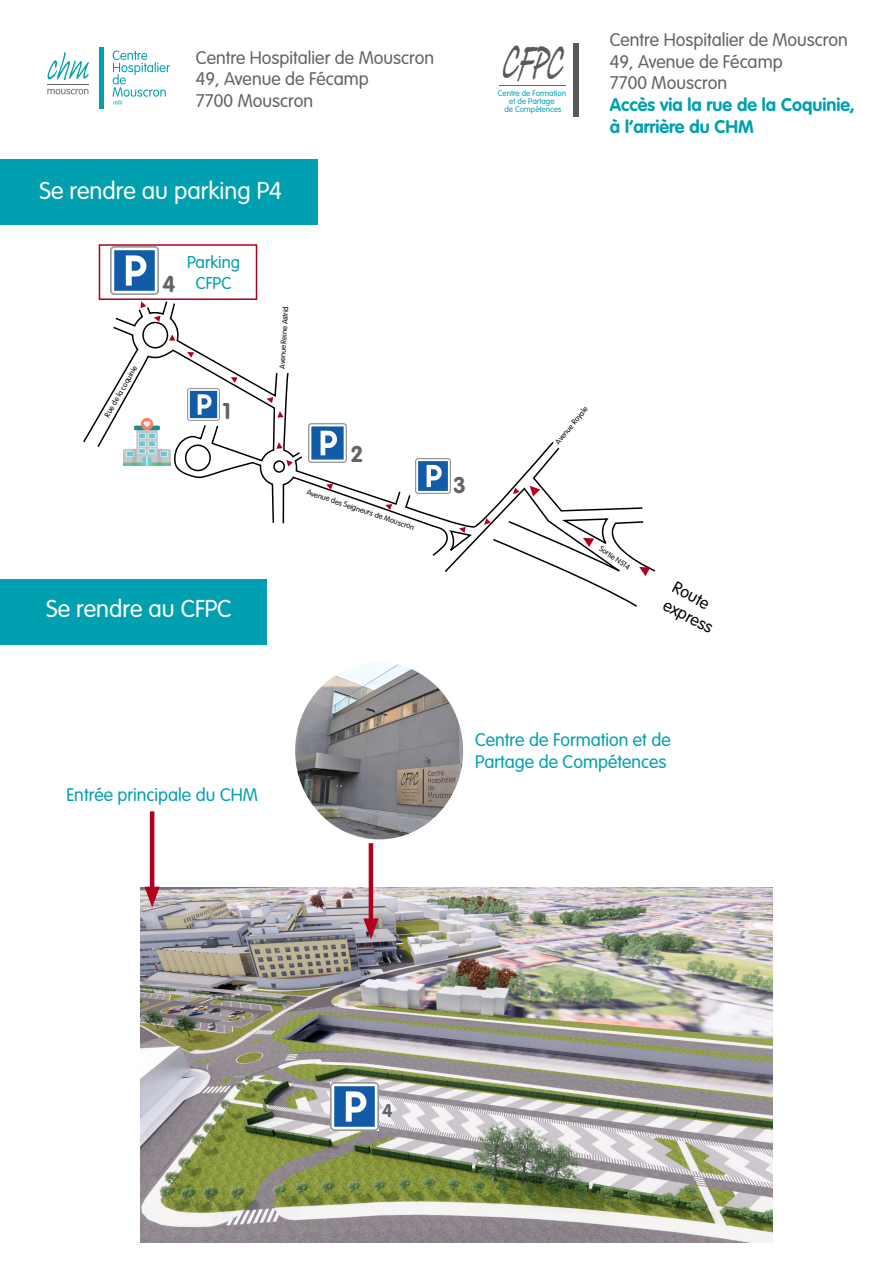
<style>
.page{position:relative;width:893px;height:1263px;background:#fff}
.page>*{position:absolute;margin:0;border:0;box-sizing:border-box;transform-origin:0 0}
.t1{font:italic 700 60.15px "Bradley Hand ITC Std";color:#575a5b;scale:.42 1}
.t2{font:300 24px "VAG Rounded Std";color:#fff}
.t3{font:700 22.5px "VAG Rounded Std";color:#636366}
.t4{font:300 18px "VAG Rounded Std";color:#636366}
.t5{font:300 18px "VAG Rounded Std";color:#00a0b0}
.t6{font:700 18px "VAG Rounded Std";color:#00a0b0}
.t7{font:300 18px "VAG Rundschrift D";color:#00a0b0}
.t8{font:700 18px "VAG Rounded Std";color:#636366}
.t9{font:300 16.5px/19.8px "VAG Rounded Std";color:#000}
.t10{font:300 8.1px/7.8px "VAG Rounded Std";color:#00a0b0;text-align:center}
.t11{font:300 7.5px "VAG Rounded Std";color:#000}
</style>
<div class="page">
<img style="left:140px;top:887px;width:632px;height:356px">
<div style="left:0;top:578px;width:266px;height:66px;background:#00a0b0"></div>
<div style="left:0;top:159px;width:318px;height:66px;background:#00a0b0"></div>
<img style="left:331px;top:1082px;width:48px;height:48px">
<img style="left:111px;top:247px;width:48px;height:47px">
<svg style="left:48px;top:52px;width:41px;height:28px"></svg>
<hr style="left:47px;top:84px;width:42px;height:1px;background:#636366">
<svg style="left:47px;top:89px;width:41px;height:5px"></svg>
<hr style="left:99px;top:47px;width:4px;height:61px;background:#00a0b0">
<svg style="left:113px;top:51px;width:57px;height:53px"></svg>
<hr style="left:369px;top:843px;width:4px;height:84px;background:#b1001c">
<svg style="left:363px;top:918px;width:15px;height:21px"></svg>
<img style="left:295px;top:663px;width:168px;height:176px">
<hr style="left:499px;top:85px;width:66px;height:1px;background:#636366">
<div style="left:574px;top:43px;width:5px;height:73px;background:#575a5b"></div>
<svg style="left:82px;top:301px;width:574px;height:307px"></svg>
<div style="left:99px;top:244px;width:158px;height:56px;border:2px solid #b1001c"></div>
<hr style="left:150px;top:811px;width:4px;height:84px;background:#b1001c">
<svg style="left:145px;top:887px;width:15px;height:20px"></svg>
<img style="left:123px;top:418px;width:48px;height:48px">
<p class="t4" style="left:196px;top:47px;width:240px">Centre Hospitalier de Mouscron</p>
<p class="t4" style="left:196px;top:69px;width:174px">49, Avenue de Fécamp</p>
<p class="t4" style="left:196px;top:90px;width:119px">7700 Mouscron</p>
<p class="t2" style="left:40px;top:177px;width:244px">Se rendre au parking P4</p>
<p class="t3" style="left:163px;top:270px;width:14px">4</p>
<p class="t7" style="left:187px;top:252px;width:55px">Parking</p>
<p class="t7" style="left:196px;top:273px;width:37px">CFPC</p>
<p class="t11" style="left:103px;top:414px;width:59px;rotate:-60deg">Rue de la coquinie</p>
<p class="t3" style="left:222px;top:398px;width:10px">1</p>
<p class="t11" style="left:278px;top:368px;width:64px;rotate:-87deg">Avenue Reine Astrid</p>
<p class="t3" style="left:350px;top:440px;width:14px">2</p>
<p class="t11" style="left:308px;top:488px;width:114px;rotate:18deg">Avenue des Seigneurs de Mouscron</p>
<p class="t2" style="left:46px;top:595px;width:187px">Se rendre au CFPC</p>
<p class="t3" style="left:453px;top:472px;width:14px">3</p>
<p class="t1" style="left:501px;top:26px;width:144px;rotate:1deg">CFPC</p>
<p class="t10" style="left:498px;top:90px;width:70px">Centre de Formation et de Partage<br>de Compétences</p>
<p class="t4" style="left:610px;top:30px;width:240px">Centre Hospitalier de Mouscron</p>
<p class="t4" style="left:610px;top:51px;width:174px">49, Avenue de Fécamp</p>
<p class="t4" style="left:610px;top:73px;width:119px">7700 Mouscron</p>
<p class="t6" style="left:610px;top:94px;width:247px">Accès via la rue de la Coquinie,</p>
<p class="t6" style="left:610px;top:116px;width:146px">à l’arrière du CHM</p>
<p class="t11" style="left:553px;top:440px;width:48px;rotate:-50deg">Avenue Royale</p>
<p class="t11" style="left:603px;top:544px;width:36px;rotate:34deg">Sortie N514</p>
<p class="t9" style="left:678px;top:578px;width:55px;rotate:28deg">Route express</p>
<p class="t5" style="left:66px;top:785px;width:193px">Entrée principale du CHM</p>
<p class="t5" style="left:475px;top:730px;width:197px">Centre de Formation et de</p>
<p class="t5" style="left:475px;top:751px;width:193px">Partage de Compétences</p>
<p class="t8" style="left:382px;top:1099px;width:12px">4</p>
</div>
